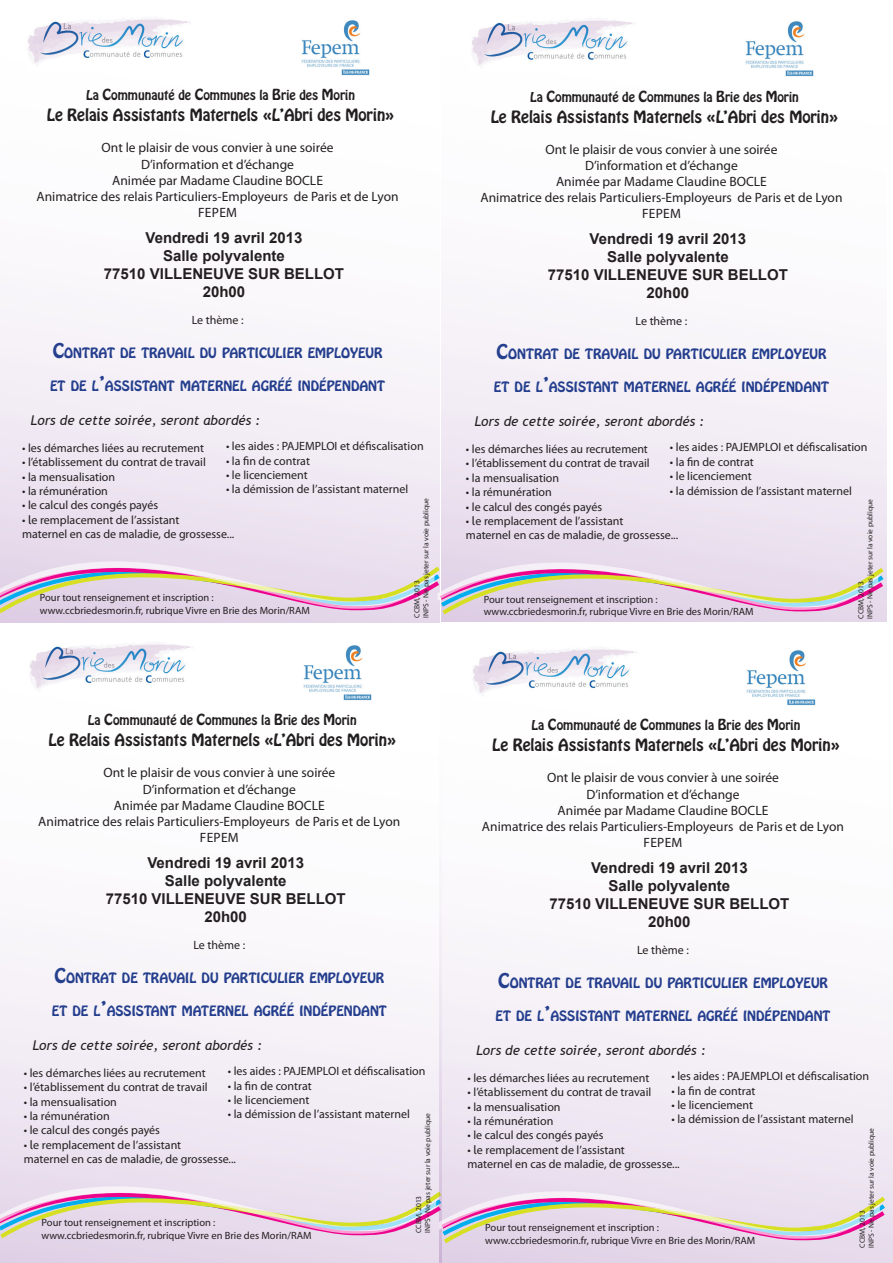
<style>
.page{position:relative;width:893px;height:1263px;background:#fff}
.page>*{position:absolute;margin:0;border:0;box-sizing:border-box;transform-origin:0 0}
.t1{font:700 15px/18px "Arial";color:#231f20;text-align:center}
.t2{font:15px "Hobo Std";color:#231f20}
.t3{font:13.5px/16.2px "Myriad Pro";color:#231f20;text-align:center}
.t4{font:italic 13.5px "Trebuchet MS";color:#231f20}
.t5{font:12.6px "Hobo Std";color:#253f8e}
.t6{font:12px/14.4px "Myriad Pro";color:#231f20}
.t7{font:12px "Hobo Std";color:#231f20}
.t8{font:10.5px/12.6px "Myriad Pro";color:#231f20}
.t9{font:7.5px/9px "Myriad Pro";color:#231f20}
.s1{font-size:13.5px}
.s2{font-size:18px}
.s3{font-family:"Trebuchet MS"}
</style>
<div class="page">
<div style="left:0;top:0;width:441px;height:624px;background:#231f20;opacity:.75"></div>
<img style="left:26px;top:11px;width:170px;height:60px">
<img style="left:290px;top:9px;width:92px;height:76px">
<div style="left:0;top:616px;width:443px;height:647px;background:#231f20;opacity:.75"></div>
<img style="left:28px;top:636px;width:170px;height:60px">
<img style="left:291px;top:634px;width:93px;height:76px">
<div style="left:440px;top:0;width:448px;height:623px;background:#231f20;opacity:.75"></div>
<img style="left:470px;top:13px;width:170px;height:59px">
<svg style="left:0;top:530px;width:888px;height:88px;background:#e2d4e0"></svg>
<img style="left:733px;top:10px;width:93px;height:76px">
<div style="left:438px;top:621px;width:455px;height:642px;background:#231f20;opacity:.75"></div>
<img style="left:472px;top:641px;width:169px;height:60px">
<svg style="left:0;top:1155px;width:890px;height:92px;background:#e4d7e2"></svg>
<img style="left:735px;top:639px;width:92px;height:76px">
<p class="t7" style="left:86px;top:87px;width:270px">La <span class="s1">C</span>ommunauté de <span class="s1">C</span>ommunes la <span class="s1">B</span>rie des <span class="s1">M</span>orin</p>
<p class="t2" style="left:47px;top:105px;width:349px">Le Relais Assistants Maternels «L’Abri des Morin»</p>
<p class="t3" style="left:37px;top:139px;width:364px">Ont le plaisir de vous convier à une soirée<br>D’information et d’échange<br>Animée par Madame Claudine BOCLE<br>Animatrice des relais Particuliers-Employeurs de Paris et de Lyon FEPEM</p>
<p class="t1" style="left:104px;top:229px;width:242px">Vendredi 19 avril 2013<br>Salle polyvalente<br>77510 VILLENEUVE SUR BELLOT<br>20h00</p>
<p class="t6" style="left:192px;top:312px;width:53px">Le thème :</p>
<p class="t5" style="left:53px;top:344px;width:331px"><span class="s2">C</span>ONTRAT DE TRAVAIL DU PARTICULIER EMPLOYEUR</p>
<p class="t5" style="left:50px;top:377px;width:336px">ET DE L<span class="s2">’</span>ASSISTANT MATERNEL AGRÉÉ INDÉPENDANT</p>
<p class="t4" style="left:31px;top:412px;width:231px">Lors de cette soirée, seront abordés :</p>
<p class="t6" style="left:226px;top:439px;width:199px">• les aides : PAJEMPLOI et défiscalisation</p>
<p class="t6" style="left:226px;top:453px;width:85px">• la fin de contrat</p>
<p class="t6" style="left:226px;top:468px;width:83px">• le licenciement</p>
<p class="t6" style="left:226px;top:482px;width:184px">• la démission de l’assistant maternel</p>
<p class="t6" style="left:22px;top:440px;width:183px">• les démarches liées au recrutement</p>
<p class="t6" style="left:22px;top:455px;width:185px">• l’établissement du contrat de travail</p>
<p class="t6" style="left:22px;top:469px;width:95px">• la mensualisation</p>
<p class="t6" style="left:22px;top:484px;width:87px">• la rémunération</p>
<p class="t6" style="left:22px;top:498px;width:138px">• le calcul des congés payés</p>
<p class="t6" style="left:22px;top:512px;width:214px">• <span class="s3">l</span>e remplacement de l’assistant<br>maternel en cas de maladie, de grossesse...</p>
<p class="t9" style="left:412px;top:617px;width:121px;rotate:-90deg">CCBM, 2013<br>INPS - Ne pas jeter sur la voie publique</p>
<p class="t8" style="left:40px;top:591px;width:271px">Pour tout renseignement et inscription : www.ccbriedesmorin.fr, rubrique Vivre en Brie des Morin/RAM</p>
<p class="t7" style="left:530px;top:88px;width:270px">La <span class="s1">C</span>ommunauté de <span class="s1">C</span>ommunes la <span class="s1">B</span>rie des <span class="s1">M</span>orin</p>
<p class="t2" style="left:491px;top:106px;width:349px">Le Relais Assistants Maternels «L’Abri des Morin»</p>
<p class="t3" style="left:480px;top:141px;width:364px">Ont le plaisir de vous convier à une soirée<br>D’information et d’échange<br>Animée par Madame Claudine BOCLE<br>Animatrice des relais Particuliers-Employeurs de Paris et de Lyon FEPEM</p>
<p class="t1" style="left:548px;top:230px;width:242px">Vendredi 19 avril 2013<br>Salle polyvalente<br>77510 VILLENEUVE SUR BELLOT<br>20h00</p>
<p class="t6" style="left:636px;top:313px;width:53px">Le thème :</p>
<p class="t5" style="left:497px;top:345px;width:331px"><span class="s2">C</span>ONTRAT DE TRAVAIL DU PARTICULIER EMPLOYEUR</p>
<p class="t5" style="left:494px;top:378px;width:336px">ET DE L<span class="s2">’</span>ASSISTANT MATERNEL AGRÉÉ INDÉPENDANT</p>
<p class="t4" style="left:474px;top:414px;width:231px">Lors de cette soirée, seront abordés :</p>
<p class="t6" style="left:670px;top:440px;width:199px">• les aides : PAJEMPLOI et défiscalisation</p>
<p class="t6" style="left:670px;top:454px;width:85px">• la fin de contrat</p>
<p class="t6" style="left:670px;top:469px;width:83px">• le licenciement</p>
<p class="t6" style="left:670px;top:483px;width:184px">• la démission de l’assistant maternel</p>
<p class="t6" style="left:466px;top:442px;width:183px">• les démarches liées au recrutement</p>
<p class="t6" style="left:466px;top:456px;width:185px">• l’établissement du contrat de travail</p>
<p class="t6" style="left:466px;top:470px;width:95px">• la mensualisation</p>
<p class="t6" style="left:466px;top:485px;width:87px">• la rémunération</p>
<p class="t6" style="left:466px;top:499px;width:138px">• le calcul des congés payés</p>
<p class="t6" style="left:466px;top:514px;width:214px">• <span class="s3">l</span>e remplacement de l’assistant<br>maternel en cas de maladie, de grossesse...</p>
<p class="t9" style="left:856px;top:619px;width:121px;rotate:-90deg">CCBM, 2013<br>INPS - Ne pas jeter sur la voie publique</p>
<p class="t8" style="left:484px;top:593px;width:271px">Pour tout renseignement et inscription : www.ccbriedesmorin.fr, rubrique Vivre en Brie des Morin/RAM</p>
<p class="t7" style="left:88px;top:712px;width:270px">La <span class="s1">C</span>ommunauté de <span class="s1">C</span>ommunes la <span class="s1">B</span>rie des <span class="s1">M</span>orin</p>
<p class="t2" style="left:49px;top:730px;width:349px">Le Relais Assistants Maternels «L’Abri des Morin»</p>
<p class="t3" style="left:38px;top:764px;width:364px">Ont le plaisir de vous convier à une soirée<br>D’information et d’échange<br>Animée par Madame Claudine BOCLE<br>Animatrice des relais Particuliers-Employeurs de Paris et de Lyon FEPEM</p>
<p class="t1" style="left:106px;top:854px;width:242px">Vendredi 19 avril 2013<br>Salle polyvalente<br>77510 VILLENEUVE SUR BELLOT<br>20h00</p>
<p class="t6" style="left:193px;top:937px;width:53px">Le thème :</p>
<p class="t5" style="left:54px;top:969px;width:331px"><span class="s2">C</span>ONTRAT DE TRAVAIL DU PARTICULIER EMPLOYEUR</p>
<p class="t5" style="left:52px;top:1002px;width:336px">ET DE L<span class="s2">’</span>ASSISTANT MATERNEL AGRÉÉ INDÉPENDANT</p>
<p class="t4" style="left:32px;top:1037px;width:231px">Lors de cette soirée, seront abordés :</p>
<p class="t6" style="left:228px;top:1064px;width:199px">• les aides : PAJEMPLOI et défiscalisation</p>
<p class="t6" style="left:228px;top:1078px;width:85px">• la fin de contrat</p>
<p class="t6" style="left:228px;top:1092px;width:83px">• le licenciement</p>
<p class="t6" style="left:228px;top:1107px;width:184px">• la démission de l’assistant maternel</p>
<p class="t6" style="left:24px;top:1065px;width:183px">• les démarches liées au recrutement</p>
<p class="t6" style="left:24px;top:1080px;width:185px">• l’établissement du contrat de travail</p>
<p class="t6" style="left:24px;top:1094px;width:95px">• la mensualisation</p>
<p class="t6" style="left:24px;top:1109px;width:87px">• la rémunération</p>
<p class="t6" style="left:24px;top:1123px;width:138px">• le calcul des congés payés</p>
<p class="t6" style="left:24px;top:1137px;width:214px">• <span class="s3">l</span>e remplacement de l’assistant<br>maternel en cas de maladie, de grossesse...</p>
<p class="t9" style="left:414px;top:1233px;width:121px;rotate:-90deg">CCBM, 2013<br>INPS - Ne pas jeter sur la voie publique</p>
<p class="t8" style="left:42px;top:1216px;width:271px">Pour tout renseignement et inscription : www.ccbriedesmorin.fr, rubrique Vivre en Brie des Morin/RAM</p>
<p class="t7" style="left:532px;top:717px;width:270px">La <span class="s1">C</span>ommunauté de <span class="s1">C</span>ommunes la <span class="s1">B</span>rie des <span class="s1">M</span>orin</p>
<p class="t2" style="left:492px;top:735px;width:349px">Le Relais Assistants Maternels «L’Abri des Morin»</p>
<p class="t3" style="left:482px;top:769px;width:364px">Ont le plaisir de vous convier à une soirée<br>D’information et d’échange<br>Animée par Madame Claudine BOCLE<br>Animatrice des relais Particuliers-Employeurs de Paris et de Lyon FEPEM</p>
<p class="t1" style="left:549px;top:859px;width:242px">Vendredi 19 avril 2013<br>Salle polyvalente<br>77510 VILLENEUVE SUR BELLOT<br>20h00</p>
<p class="t6" style="left:637px;top:942px;width:53px">Le thème :</p>
<p class="t5" style="left:498px;top:974px;width:331px"><span class="s2">C</span>ONTRAT DE TRAVAIL DU PARTICULIER EMPLOYEUR</p>
<p class="t5" style="left:495px;top:1007px;width:336px">ET DE L<span class="s2">’</span>ASSISTANT MATERNEL AGRÉÉ INDÉPENDANT</p>
<p class="t4" style="left:476px;top:1042px;width:231px">Lors de cette soirée, seront abordés :</p>
<p class="t6" style="left:671px;top:1069px;width:199px">• les aides : PAJEMPLOI et défiscalisation</p>
<p class="t6" style="left:671px;top:1083px;width:85px">• la fin de contrat</p>
<p class="t6" style="left:671px;top:1097px;width:83px">• le licenciement</p>
<p class="t6" style="left:671px;top:1112px;width:184px">• la démission de l’assistant maternel</p>
<p class="t6" style="left:467px;top:1070px;width:183px">• les démarches liées au recrutement</p>
<p class="t6" style="left:467px;top:1085px;width:185px">• l’établissement du contrat de travail</p>
<p class="t6" style="left:467px;top:1099px;width:95px">• la mensualisation</p>
<p class="t6" style="left:467px;top:1114px;width:87px">• la rémunération</p>
<p class="t6" style="left:467px;top:1128px;width:138px">• le calcul des congés payés</p>
<p class="t6" style="left:467px;top:1142px;width:214px">• <span class="s3">l</span>e remplacement de l’assistant<br>maternel en cas de maladie, de grossesse...</p>
<p class="t9" style="left:858px;top:1247px;width:121px;rotate:-90deg">CCBM, 2013<br>INPS - Ne pas jeter sur la voie publique</p>
<p class="t8" style="left:485px;top:1221px;width:271px">Pour tout renseignement et inscription : www.ccbriedesmorin.fr, rubrique Vivre en Brie des Morin/RAM</p>
</div>
